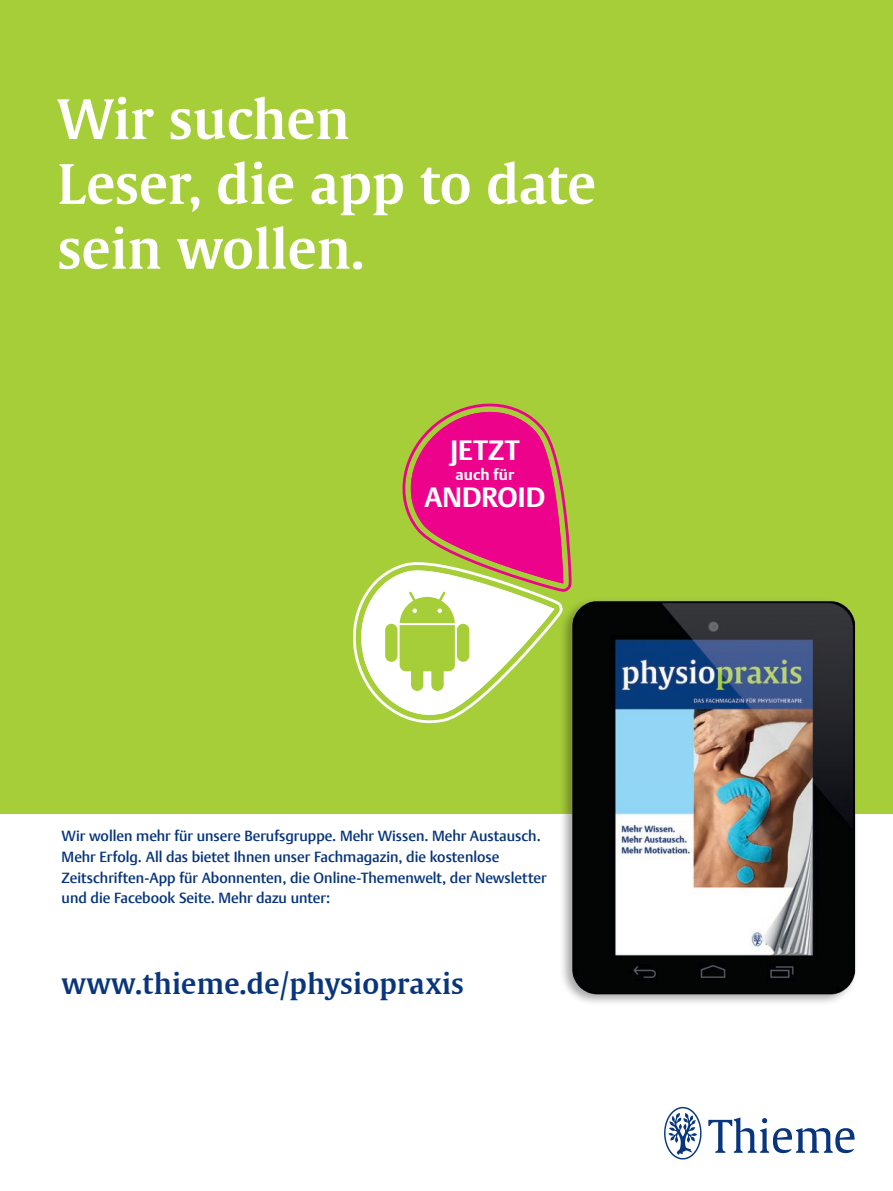
<style>
.page{position:relative;width:893px;height:1191px;background:#fff}
.page>*{position:absolute;margin:0;border:0;box-sizing:border-box;transform-origin:0 0}
.t1{font:600 54px/64.8px "Thieme Gulliver 2011";color:#fff}
.t2{font:600 28.5px "Thieme Gulliver 2011";letter-spacing:.01em;color:#08357c}
.t3{font:700 27.75px "Thieme Argo 2011";color:#fff}
.t4{font:700 15.45px "Thieme Argo 2011";letter-spacing:.005em;color:#fff}
.t5{font:500 14.7px/20.5px "Thieme Argo 2011";color:#08357c}
</style>
<div class="page">
<div style="left:0;top:0;width:893px;height:814px;background:#a6ce39"></div>
<svg style="left:353px;top:403px;width:219px;height:321px"></svg>
<img style="left:664px;top:1106px;width:191px;height:54px">
<img style="left:542px;top:571px;width:314px;height:432px">
<h1 class="t1" style="left:57px;top:84px;width:540px">Wir suchen<br>Leser, die app to date sein wollen.</h1>
<h3 class="t3" style="left:450px;top:431px;width:71px">JETZT</h3>
<p class="t4" style="left:456px;top:464px;width:60px">auch für</p>
<h3 class="t3" style="left:424px;top:479px;width:122px">ANDROID</h3>
<p class="t5" style="left:62px;top:825px;width:486px">Wir wollen mehr für unsere Berufsgruppe. Mehr Wissen. Mehr Austausch.<br>Mehr Erfolg. All das bietet Ihnen unser Fachmagazin, die kostenlose Zeitschriften-App für Abonnenten, die Online-Themenwelt, der Newsletter und die Facebook Seite. Mehr dazu unter:</p>
<h2 class="t2" style="left:62px;top:961px;width:404px">www.thieme.de/physiopraxis</h2>
</div>
